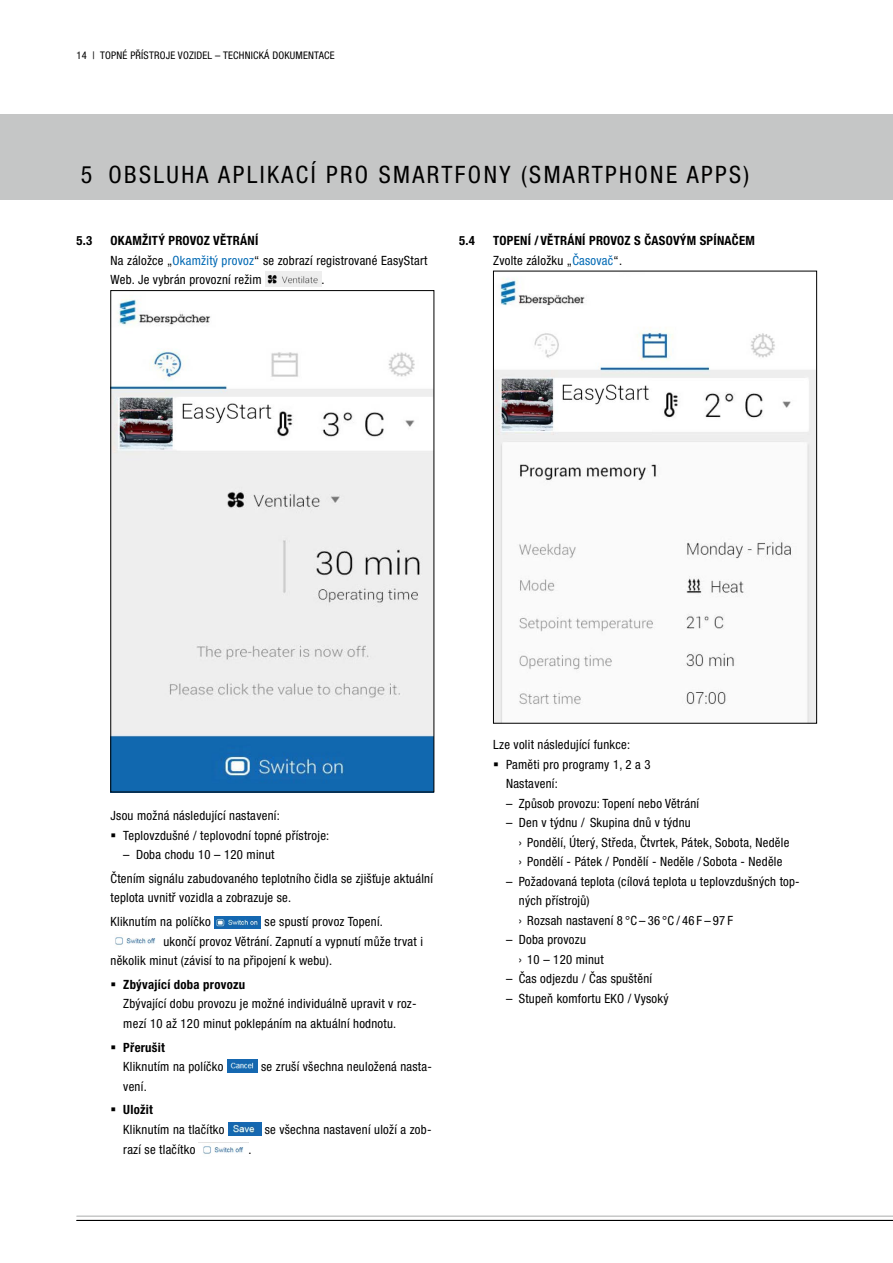
<style>
.page{position:relative;width:893px;height:1263px;background:#fff}
.page>*{position:absolute;margin:0;border:0;box-sizing:border-box;transform-origin:0 0}
.t1{font:condensed 24px "Helvetica Neue LTW1 G";color:#000}
.t2{font:condensed 12.75px/19.5px "Helvetica Neue LTW1 G";letter-spacing:.02em;color:#000}
.t3{font:700 condensed 12.75px/19.5px "Helvetica Neue LTW1 G";letter-spacing:.02em;color:#000}
.t4{font:condensed 10.5px "Helvetica Neue LTW1 G";letter-spacing:.02em;color:#000}
.s1{font-weight:700}
.s2{color:#0069b4}
.s3{font-weight:400}
.s4{font-weight:400;color:#0069b4}
</style>
<div class="page">
<div style="left:0;top:115px;width:893px;height:85px;background:#c5c6c6"></div>
<hr style="left:77px;top:1216px;width:816px;height:1px;background:#c5c6c6">
<hr style="left:77px;top:1220px;width:816px;height:1px;background:#000">
<img style="left:265px;top:272px;width:56px;height:14px">
<img style="left:113px;top:299px;width:319px;height:491px">
<img style="left:214px;top:916px;width:47px;height:12px">
<img style="left:115px;top:937px;width:41px;height:8px">
<img style="left:227px;top:1059px;width:31px;height:13px">
<img style="left:228px;top:1122px;width:33px;height:13px">
<img style="left:203px;top:1146px;width:41px;height:8px">
<img style="left:495px;top:278px;width:320px;height:443px">
<div style="left:493px;top:271px;width:324px;height:452px;border:1px solid #000"></div>
<p class="t4" style="left:77px;top:49px;width:260px">14 | TOPNÉ PŘÍSTROJE VOZIDEL – TECHNICKÁ DOKUMENTACE</p>
<h1 class="t1" style="left:81px;top:160px;width:59px">5 Obsluha</h1>
<h1 class="t1" style="left:218px;top:160px;width:14px">aplikací</h1>
<h1 class="t1" style="left:326px;top:160px;width:15px">pro</h1>
<h1 class="t1" style="left:379px;top:160px;width:16px">smartfony</h1>
<h1 class="t1" style="left:521px;top:160px;width:39px">(Smartphone</h1>
<h1 class="t1" style="left:687px;top:160px;width:64px">Apps)</h1>
<p class="t3" style="left:77px;top:231px;width:17px">5.3</p>
<p class="t2" style="left:111px;top:231px;width:318px"><span class="s1">OKAMŽITÝ PROVOZ VĚTRÁNÍ<br></span>Na záložce „<span class="s2">Okamžitý provoz</span>“ se zobrazí registrované EasyStart<br>Web. Je vybrán provozní režim</p>
<p class="t2" style="left:322px;top:270px;width:5px">.</p>
<p class="t3" style="left:459px;top:231px;width:17px">5.4</p>
<p class="t3" style="left:493px;top:231px;width:263px">TOPENÍ /VĚTRÁNÍ PROVOZ S ČASOVÝM SPÍNAČEM<br><span class="s3">Zvolte záložku „</span><span class="s4">Časovač</span><span class="s3">“.</span></p>
<p class="t2" style="left:123px;top:806px;width:208px;text-indent:-13px">Jsou možná následující nastavení:<br>Teplovzdušné / teplovodní topné přístroje:</p>
<p class="t2" style="left:111px;top:843px;width:324px;line-height:23.7px;text-indent:13px">– Doba chodu 10 – 120 minut<br>Čtením signálu zabudovaného teplotního čidla se zjišťuje aktuální</p>
<p class="t2" style="left:111px;top:886px;width:182px;line-height:23.7px">teplota uvnitř vozidla a zobrazuje se.<br>Kliknutím na políčko</p>
<p class="t2" style="left:265px;top:912px;width:120px">se spustí provoz Topení.</p>
<p class="t2" style="left:163px;top:931px;width:261px">ukončí provoz Větrání. Zapnutí a vypnutí může trvat i</p>
<p class="t2" style="left:111px;top:951px;width:223px">několik minut (závisí to na připojení k webu).</p>
<p class="t3" style="left:123px;top:975px;width:123px">Zbývající doba provozu</p>
<p class="t2" style="left:123px;top:994px;width:295px">Zbývající dobu provozu je možné individuálně upravit v roz&shy;mezí 10 až 120 minut poklepáním na aktuální hodnotu.</p>
<p class="t3" style="left:123px;top:1037px;width:43px">Přerušit</p>
<p class="t2" style="left:123px;top:1057px;width:102px">Kliknutím na políčko</p>
<p class="t2" style="left:261px;top:1057px;width:172px">se zruší všechna neuložená nasta-</p>
<p class="t2" style="left:123px;top:1076px;width:25px">vení.</p>
<p class="t3" style="left:123px;top:1100px;width:31px">Uložit</p>
<p class="t2" style="left:123px;top:1120px;width:103px">Kliknutím na tlačítko</p>
<p class="t2" style="left:265px;top:1120px;width:168px">se všechna nastavení uloží a zob-</p>
<p class="t2" style="left:123px;top:1139px;width:74px">razí se tlačítko</p>
<p class="t2" style="left:248px;top:1139px;width:5px">.</p>
<p class="t2" style="left:506px;top:735px;width:146px;text-indent:-13px">Lze volit následující funkce:<br>Paměti pro programy 1, 2 a 3<br>Nastavení:</p>
<p class="t2" style="left:506px;top:794px;width:195px">– Způsob provozu: Topení nebo Větrání</p>
<p class="t2" style="left:519px;top:813px;width:272px;text-indent:-13px">– Den v týdnu / Skupina dnů v týdnu<br>› Pondělí, Úterý, Středa, Čtvrtek, Pátek, Sobota, Neděle › Pondělí - Pátek / Pondělí - Neděle / Sobota - Neděle</p>
<p class="t2" style="left:519px;top:871px;width:282px;text-indent:-13px">– Požadovaná teplota (cílová teplota u teplovzdušných top&shy;ných přístrojů)<br>› Rozsah nastavení 8 °C – 36 °C / 46 F – 97 F</p>
<p class="t2" style="left:519px;top:930px;width:86px;text-indent:-13px">– Doba provozu<br>› 10 – 120 minut</p>
<p class="t2" style="left:506px;top:969px;width:148px">– Čas odjezdu / Čas spuštění</p>
<p class="t2" style="left:506px;top:988px;width:164px">– Stupeň komfortu EKO / Vysoký</p>
</div>
